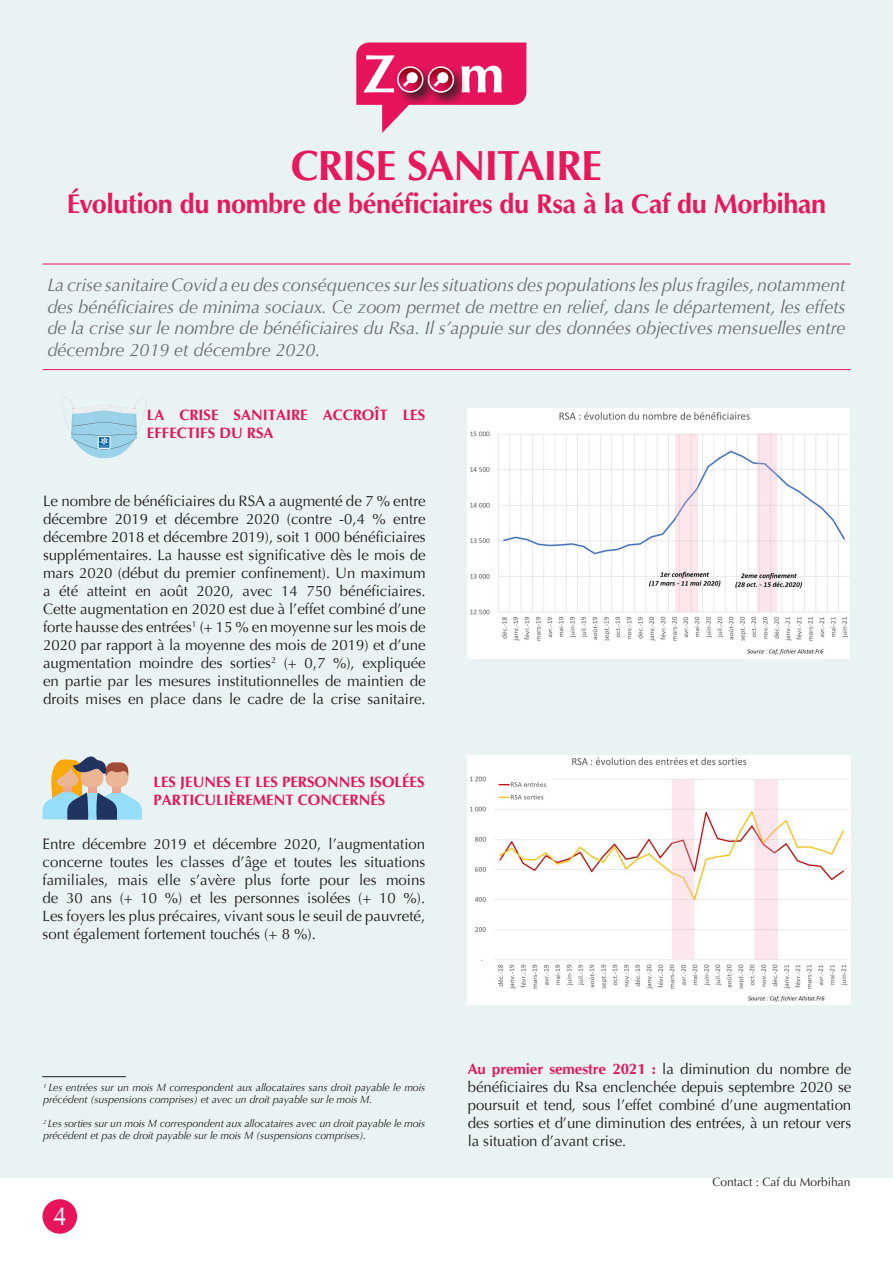
<style>
.page{position:relative;width:893px;height:1263px;background:#fff}
.page>*{position:absolute;margin:0;border:0;box-sizing:border-box;transform-origin:0 0}
.Grand_Titre_ZOMM{font:700 54px "Optima";color:#fff}
.TITRE_DU_ZOOM{font:700 42px "Optima";letter-spacing:-.03em;color:#e7185c}
.Sous_TITRE_DU_ZOOM{font:700 27px "Optima";letter-spacing:-.015em;color:#e7185c}
.t1{font:26.4px "CG Omega";color:#fff;scale:.91 1}
.Intro_ZOOM{font:italic 18px/21.6px "Optima";letter-spacing:-.005em;color:#6c6d70;text-align:justify}
.Texte_courant_0av{font:15px/18px "Optima";color:#231f20;text-align:justify}
.Titre_paragraphe{font:700 15px/18px "Optima";color:#e7135b}
.contact{font:12px "Optima";color:#231f20}
.Intro_ZOOM-2{font:italic 10.5px/12px "Optima";letter-spacing:-.01em;color:#231f20}
.s1{font-family:"CG Omega";font-weight:700;color:#e7135b}
</style>
<div class="page">
<div style="left:0;top:0;width:893px;height:1177px;background:#eaf3f3"></div>
<div style="left:43px;top:1199px;width:34px;height:35px;background:#e7135b;border-radius:50%"></div>
<svg style="left:356px;top:43px;width:170px;height:90px"></svg>
<hr style="left:43px;top:369px;width:807px;height:1px;background:#e7135b">
<hr style="left:43px;top:264px;width:807px;height:1px;background:#e7135b">
<img style="left:468px;top:756px;width:383px;height:248px">
<svg style="left:62px;top:397px;width:85px;height:61px"></svg>
<svg style="left:43px;top:756px;width:99px;height:64px"></svg>
<img style="left:467px;top:408px;width:383px;height:251px">
<hr style="left:42px;top:1076px;width:84px;height:1px;background:#231f20">
<p class="Grand_Titre_ZOMM" style="left:363px;top:43px;width:142px">Z m</p>
<p class="TITRE_DU_ZOOM" style="left:291px;top:142px;width:313px">CRISE SANITAIRE</p>
<p class="Sous_TITRE_DU_ZOOM" style="left:67px;top:188px;width:761px">Évolution du nombre de bénéficiaires du Rsa à la Caf du Morbihan</p>
<p class="Intro_ZOOM" style="left:47px;top:274px;width:800px">La crise sanitaire Covid a eu des conséquences sur les situations des populations les plus fragiles, notamment des bénéficiaires de minima sociaux. Ce zoom permet de mettre en relief, dans le département, les effets de la crise sur le nombre de bénéficiaires du Rsa. Il s’appuie sur des données objectives mensuelles entre décembre 2019 et décembre 2020.</p>
<p class="Titre_paragraphe" style="left:147px;top:406px;width:280px">LA CRISE SANITAIRE ACCROÎT LES<br>EFFECTIFS DU RSA</p>
<p class="Texte_courant_0av" style="left:43px;top:493px;width:384px">Le nombre de bénéficiaires du RSA a augmenté de 7 % entre décembre 2019 et décembre 2020 (contre -0,4 % entre décembre 2018 et décembre 2019), soit 1 000 bénéficiaires supplémentaires. La hausse est significative dès le mois de mars 2020 (début du premier confinement). Un maximum a été atteint en août 2020, avec 14 750 bénéficiaires.</p>
<p class="Texte_courant_0av" style="left:43px;top:601px;width:384px">Cette augmentation en 2020 est due à l’effet combiné d’une forte hausse des entrées<sup>1</sup> (+ 15 % en moyenne sur les mois de 2020 par rapport à la moyenne des mois de 2019) et d’une augmentation moindre des sorties<sup>2</sup> (+ 0,7 %), expliquée en partie par les mesures institutionnelles de maintien de droits mises en place dans le cadre de la crise sanitaire.</p>
<p class="Titre_paragraphe" style="left:154px;top:773px;width:272px">LES JEUNES ET LES PERSONNES ISOLÉES<br>PARTICULIÈREMENT CONCERNÉS</p>
<p class="Texte_courant_0av" style="left:43px;top:835px;width:384px">Entre décembre 2019 et décembre 2020, l’augmentation concerne toutes les classes d’âge et toutes les situations familiales, mais elle s’avère plus forte pour les moins de 30 ans (+ 10 %) et les personnes isolées (+ 10 %).</p>
<p class="Texte_courant_0av" style="left:43px;top:907px;width:384px">Les foyers les plus précaires, vivant sous le seuil de pauvreté, sont également fortement touchés (+ 8 %).</p>
<p class="Intro_ZOOM-2" style="left:43px;top:1082px;width:384px"><sup>1</sup> Les entrées sur un mois M correspondent aux allocataires sans droit payable le mois précédent (suspensions comprises) et avec un droit payable sur le mois M.</p>
<p class="Intro_ZOOM-2" style="left:43px;top:1118px;width:384px"><sup>2</sup> Les sorties sur un mois M correspondent aux allocataires avec un droit payable le mois précédent et pas de droit payable sur le mois M (suspensions comprises).</p>
<p class="t1" style="left:53px;top:1200px;width:16px">4</p>
<p class="Texte_courant_0av" style="left:468px;top:1060px;width:385px"><span class="s1">Au premier semestre 2021 :</span> la diminution du nombre de bénéficiaires du Rsa enclenchée depuis septembre 2020 se poursuit et tend, sous l’effet combiné d’une augmentation des sorties et d’une diminution des entrées, à un retour vers la situation d’avant crise.</p>
<p class="contact" style="left:712px;top:1175px;width:140px">Contact : Caf du Morbihan</p>
</div>
